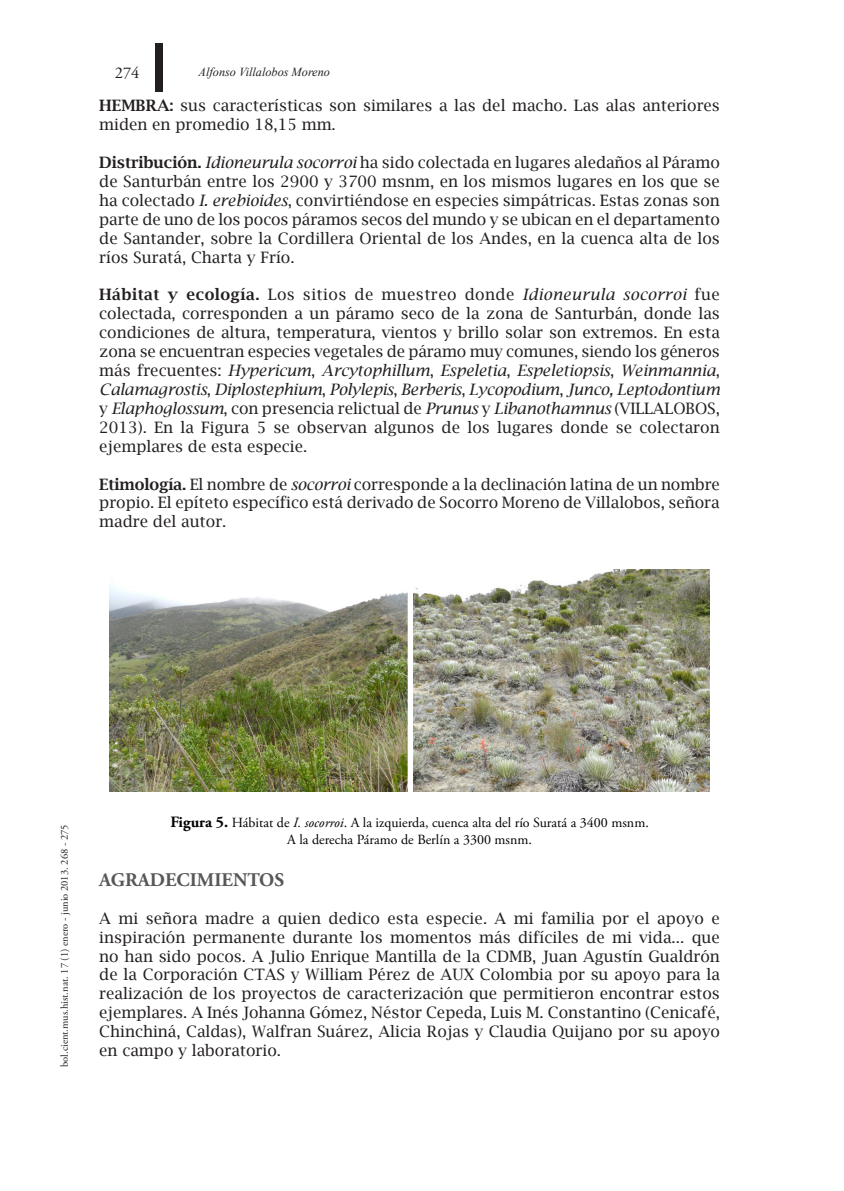
<style>
.page{position:relative;width:844px;height:1191px;background:#fff}
.page>*{position:absolute;margin:0;border:0;box-sizing:border-box;transform-origin:0 0}
.t1{font:700 19.25px "Adobe Garamond Pro";color:#57585a}
.t2{font:16.45px "Adobe Garamond Pro";color:#231f20}
.t3{font:15.75px/18.9px "Lucida Bright";color:#231f20;text-align:justify}
.t4{font:14px/16.8px "Adobe Garamond Pro";color:#000;text-align:center}
.t5{font:italic 12.25px "Times New Roman";color:#231f20}
.t6{font:10.5px "Adobe Garamond Pro";color:#231f20}
.s1{font-weight:600}
.s2{font-style:italic}
.s3{font-weight:700;font-size:15.75px}
</style>
<div class="page">
<div style="left:155px;top:43px;width:7px;height:49px;background:#231f20"></div>
<img style="left:110px;top:583px;width:297px;height:208px">
<img style="left:413px;top:569px;width:296px;height:222px">
<p class="t2" style="left:115px;top:62px;width:26px">274</p>
<p class="t5" style="left:198px;top:63px;width:133px">Alfonso Villalobos Moreno</p>
<p class="t3" style="left:99px;top:96px;width:622px"><span class="s1">HEMBRA:</span> sus características son similares a las del macho. Las alas anteriores miden en promedio 18,15 mm.</p>
<p class="t3" style="left:99px;top:153px;width:622px"><span class="s1">Distribución.</span> <span class="s2">Idioneurula socorroi</span> ha sido colectada en lugares aledaños al Páramo de Santurbán entre los 2900 y 3700 msnm, en los mismos lugares en los que se ha colectado <span class="s2">I. erebioides</span>, convirtiéndose en especies simpátricas. Estas zonas son parte de uno de los pocos páramos secos del mundo y se ubican en el departamento de Santander, sobre la Cordillera Oriental de los Andes, en la cuenca alta de los ríos Suratá, Charta y Frío.</p>
<p class="t3" style="left:99px;top:285px;width:622px"><span class="s1">Hábitat y ecología.</span> Los sitios de muestreo donde <span class="s2">Idioneurula socorroi</span> fue colectada, corresponden a un páramo seco de la zona de Santurbán, donde las condiciones de altura, temperatura, vientos y brillo solar son extremos. En esta zona se encuentran especies vegetales de páramo muy comunes, siendo los géneros más frecuentes: <span class="s2">Hypericum</span>, <span class="s2">Arcytophillum</span>, <span class="s2">Espeletia</span>, <span class="s2">Espeletiopsis</span>, <span class="s2">Weinmannia</span>, <span class="s2">Calamagrostis</span>, <span class="s2">Diplostephium</span>, <span class="s2">Polylepis</span>, <span class="s2">Berberis</span>, <span class="s2">Lycopodium</span>, <span class="s2">Junco, Leptodontium </span>y <span class="s2">Elaphoglossum</span>, con presencia relictual de <span class="s2">Prunus</span> y <span class="s2">Libanothamnus</span> (VILLALOBOS, 2013). En la Figura 5 se observan algunos de los lugares donde se colectaron ejemplares de esta especie.</p>
<p class="t3" style="left:99px;top:474px;width:622px"><span class="s1">Etimología.</span> El nombre de <span class="s2">socorroi</span> corresponde a la declinación latina de un nombre propio. El epíteto específico está derivado de Socorro Moreno de Villalobos, señora madre del autor.</p>
<p class="t6" style="left:58px;top:1067px;width:244px;rotate:-90deg">bol.cient.mus.hist.nat. 17 (1) enero - junio 2013. 268 - 275</p>
<p class="t4" style="left:170px;top:814px;width:480px"><span class="s3">Figura 5.</span> Hábitat de <span class="s2">I. socorroi</span>. A la izquierda, cuenca alta del río Suratá a 3400 msnm.<br>A la derecha Páramo de Berlín a 3300 msnm.</p>
<p class="t1" style="left:99px;top:868px;width:40px">AGRADE</p>
<p class="t1" style="left:176px;top:868px;width:51px">CIMIENTOS</p>
<p class="t3" style="left:99px;top:908px;width:622px">A mi señora madre a quien dedico esta especie. A mi familia por el apoyo e inspiración permanente durante los momentos más difíciles de mi vida... que no han sido pocos. A Julio Enrique Mantilla de la CDMB, Juan Agustín Gualdrón de la Corporación CTAS y William Pérez de AUX Colombia por su apoyo para la realización de los proyectos de caracterización que permitieron encontrar estos ejemplares. A Inés Johanna Gómez, Néstor Cepeda, Luis M. Constantino (Cenicafé, Chinchiná, Caldas), Walfran Suárez, Alicia Rojas y Claudia Quijano por su apoyo en campo y laboratorio.</p>
</div>
